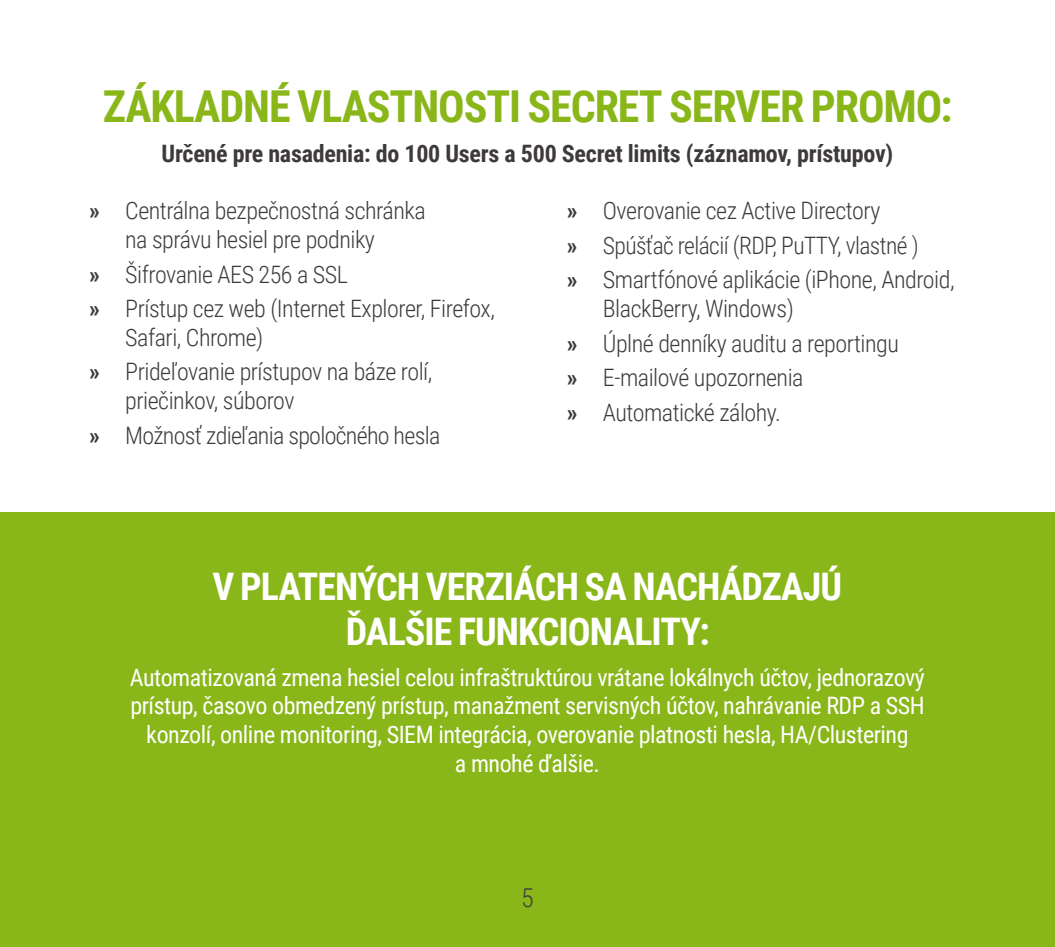
<style>
.page{position:relative;width:1055px;height:947px;background:#fff}
.page>*{position:absolute;margin:0;border:0;box-sizing:border-box;transform-origin:0 0}
.t1{font:700 44px "Roboto Condensed";letter-spacing:-.025em;color:#89b618}
.t2{font:700 38px/45.6px "Roboto Condensed";letter-spacing:-.025em;color:#fff;text-align:center}
.t3{font:300 26px "Roboto Condensed";color:#413f3c}
.t4{font:300 24px/34.4px "Roboto Condensed";letter-spacing:-.02em;color:#3e393d}
.t5{font:24px/28.8px "Roboto Condensed";letter-spacing:-.02em;color:#fff;text-align:center}
.t6{font:700 24px "Roboto Condensed";letter-spacing:-.01em;color:#3e393d}
.s1{font-weight:700}
</style>
<div class="page">
<div style="left:0;top:512px;width:1054px;height:435px;background:#89b618"></div>
<h1 class="t1" style="left:103px;top:76px;width:851px">ZÁKLADNÉ VLASTNOSTI SECRET SERVER PROMO:</h1>
<p class="t6" style="left:162px;top:137px;width:733px">Určené pre nasadenia: do 100 Users a 500 Secret limits (záznamov, prístupov)</p>
<p class="t4" style="left:125px;top:195px;width:302px;line-height:28.8px;text-indent:-36px"><span class="s1">»</span> Centrálna bezpečnostná schránka na správu hesiel pre podniky</p>
<p class="t4" style="left:89px;top:256px;width:407px"><span class="s1">»</span> Šifrovanie AES 256 a SSL<br><span class="s1">»</span> Prístup cez web (Internet Explorer, Firefox,</p>
<p class="t4" style="left:89px;top:319px;width:344px;text-indent:36px">Safari, Chrome)<br><span class="s1">»</span> Prideľovanie prístupov na báze rolí,</p>
<p class="t4" style="left:89px;top:382px;width:352px;text-indent:36px">priečinkov, súborov<br><span class="s1">»</span> Možnosť zdieľania spoločného hesla</p>
<p class="t4" style="left:567px;top:193px;width:389px"><span class="s1">»</span> Overovanie cez Active Directory<br><span class="s1">»</span> Spúšťač relácií (RDP, PuTTY, vlastné )<br><span class="s1">»</span> Smartfónové aplikácie (iPhone, Android,</p>
<p class="t4" style="left:567px;top:290px;width:333px;text-indent:36px">BlackBerry, Windows)<br><span class="s1">»</span> Úplné denníky auditu a reportingu <span class="s1">»</span> E-mailové upozornenia<br><span class="s1">»</span> Automatické zálohy.</p>
<h2 class="t2" style="left:212px;top:562px;width:631px">V PLATENÝCH VERZIÁCH SA NACHÁDZAJÚ<br>ĎALŠIE FUNKCIONALITY:</h2>
<p class="t5" style="left:130px;top:662px;width:796px">Automatizovaná zmena hesiel celou infraštruktúrou vrátane lokálnych účtov, jednorazový prístup, časovo obmedzený prístup, manažment servisných účtov, nahrávanie RDP a SSH konzolí, online monitoring, SIEM integrácia, overovanie platnosti hesla, HA/Clustering<br>a mnohé ďalšie.</p>
<p class="t3" style="left:521px;top:879px;width:14px">5</p>
</div>
